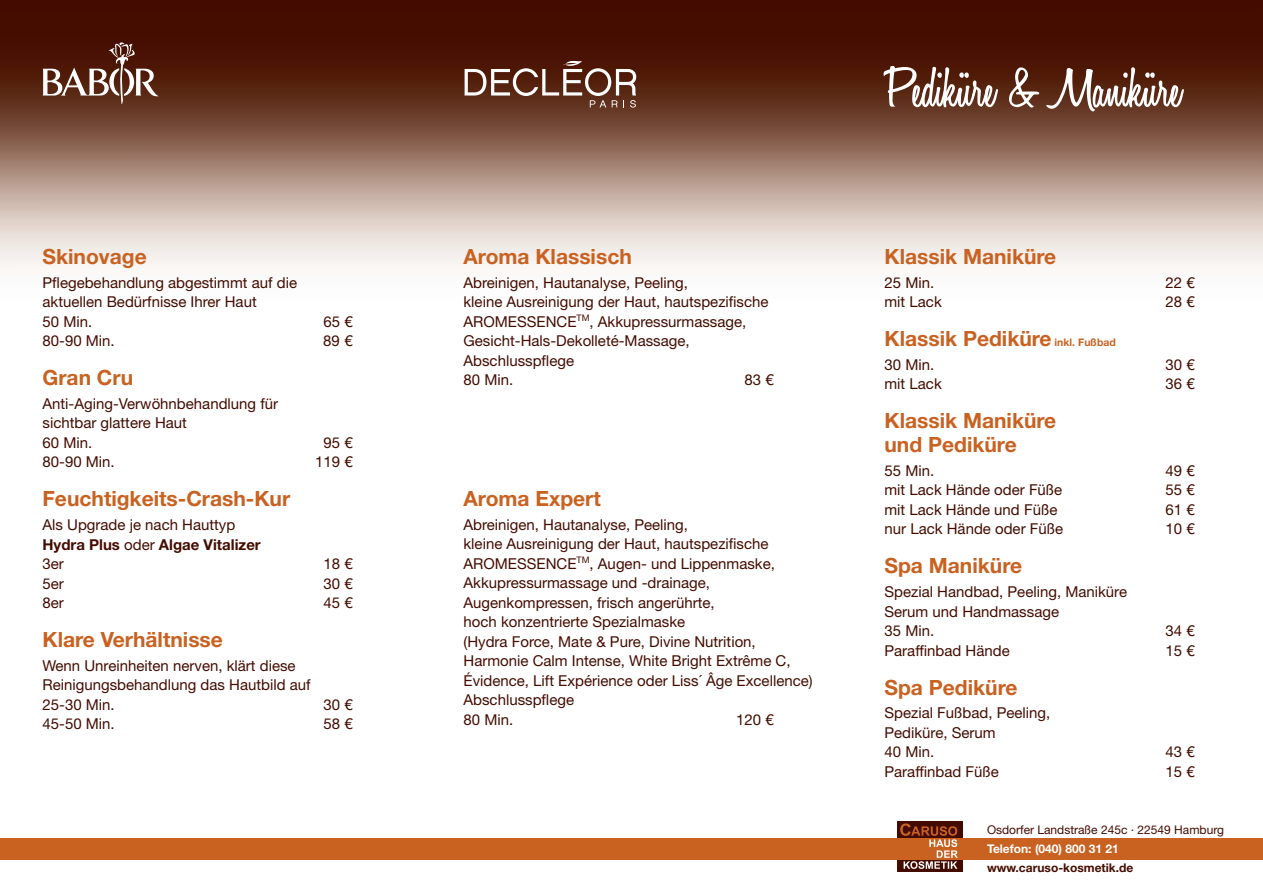
<style>
.page{position:relative;width:1263px;height:893px;background:#fff}
.page>*{position:absolute;margin:0;border:0;box-sizing:border-box;transform-origin:0 0}
.t1{font:600 58.5px "Honey Script";color:#fff}
.t2{font:700 21px/23.7px "Helvetica Neue LT Std";color:#c96221}
.t3{font:15px/19.5px "Helvetica Neue LT Std";color:#440c00}
.t4{font:12px "Helvetica Neue LT Std";color:#440c00}
.t5{font:700 12px "Helvetica Neue LT Std";color:#440c00}
.t6{font:700 12px "Helvetica Neue LT Std";color:#fff}
.s1{font-weight:700}
.s2{font-size:10.5px}
</style>
<div class="page">
<img style="left:0;top:0;width:1263px;height:872px">
<div style="left:897px;top:821px;width:66px;height:50px;background:#440c00"></div>
<div style="left:0;top:838px;width:1263px;height:21px;background:#c96221"></div>
<svg style="left:900px;top:823px;width:58px;height:46px"></svg>
<svg style="left:43px;top:43px;width:116px;height:61px;background:#73493b"></svg>
<svg style="left:465px;top:61px;width:171px;height:47px;background:#784f40"></svg>
<h2 class="t2" style="left:43px;top:244px;width:106px">Skinovage</h2>
<p class="t3" style="left:43px;top:272px;width:256px">Pflegebehandlung abgestimmt auf die aktuellen Bedürfnisse Ihrer Haut<br>50 Min.</p>
<p class="t3" style="left:323px;top:311px;width:31px">65 €</p>
<p class="t3" style="left:43px;top:331px;width:74px">80-90 Min.</p>
<p class="t3" style="left:323px;top:331px;width:31px">89 €</p>
<h2 class="t2" style="left:43px;top:365px;width:92px">Gran Cru</h2>
<p class="t3" style="left:43px;top:393px;width:237px">Anti-Aging-Verwöhnbehandlung für sichtbar glattere Haut<br>60 Min.</p>
<p class="t3" style="left:323px;top:432px;width:31px">95 €</p>
<p class="t3" style="left:43px;top:452px;width:74px">80-90 Min.</p>
<p class="t3" style="left:315px;top:452px;width:39px">119 €</p>
<h2 class="t2" style="left:43px;top:486px;width:249px">Feuchtigkeits-Crash-Kur</h2>
<p class="t3" style="left:43px;top:515px;width:220px">Als Upgrade je nach Hauttyp<br><span class="s1">Hydra Plus</span> oder <span class="s1">Algae Vitalizer<br></span>3er</p>
<p class="t3" style="left:323px;top:554px;width:31px">18 €</p>
<p class="t3" style="left:43px;top:573px;width:23px">5er</p>
<p class="t3" style="left:323px;top:573px;width:31px">30 €</p>
<p class="t3" style="left:43px;top:593px;width:23px">8er</p>
<p class="t3" style="left:323px;top:593px;width:31px">45 €</p>
<h2 class="t2" style="left:43px;top:627px;width:182px">Klare Verhältnisse</h2>
<p class="t3" style="left:43px;top:655px;width:270px">Wenn Unreinheiten nerven, klärt diese<br>Reinigungsbehandlung das Hautbild auf<br>25-30 Min.</p>
<p class="t3" style="left:323px;top:694px;width:31px">30 €</p>
<p class="t3" style="left:43px;top:714px;width:74px">45-50 Min.</p>
<p class="t3" style="left:323px;top:714px;width:31px">58 €</p>
<h2 class="t2" style="left:463px;top:244px;width:170px">Aroma Klassisch</h2>
<p class="t3" style="left:463px;top:272px;width:307px">Abreinigen, Hautanalyse, Peeling,<br>kleine Ausreinigung der Haut, hautspezifische<br>AROMESSENCE<sup>TM</sup>, Akkupressurmassage,<br>Gesicht-Hals-Dekolleté-Massage,<br>Abschlusspflege<br>80 Min.</p>
<p class="t3" style="left:744px;top:370px;width:31px">83 €</p>
<h2 class="t2" style="left:463px;top:486px;width:139px">Aroma Expert</h2>
<p class="t3" style="left:463px;top:514px;width:351px">Abreinigen, Hautanalyse, Peeling,<br>kleine Ausreinigung der Haut, hautspezifische AROMESSENCE<sup>TM</sup>, Augen- und Lippenmaske, Akkupressurmassage und -drainage, Augenkompressen, frisch angerührte,<br>hoch konzentrierte Spezialmaske<br>(Hydra Force, Mate &amp; Pure, Divine Nutrition, Harmonie Calm Intense, White Bright Extrême C, Évidence, Lift Expérience oder Liss´ Âge Excellence)<br>Abschlusspflege<br>80 Min.</p>
<p class="t3" style="left:736px;top:709px;width:39px">120 €</p>
<h1 class="t1" style="left:884px;top:53px;width:298px">Pediküre &amp; Maniküre</h1>
<h2 class="t2" style="left:884px;top:244px;width:173px">Klassik Maniküre</h2>
<p class="t3" style="left:884px;top:272px;width:51px">25 Min.</p>
<p class="t3" style="left:1165px;top:272px;width:31px">22 €</p>
<p class="t3" style="left:884px;top:292px;width:59px">mit Lack</p>
<p class="t3" style="left:1165px;top:292px;width:31px">28 €</p>
<h2 class="t2" style="left:884px;top:326px;width:233px">Klassik Pediküre <span class="s2">inkl. Fußbad</span></h2>
<p class="t3" style="left:884px;top:354px;width:51px">30 Min.</p>
<p class="t3" style="left:1165px;top:354px;width:31px">30 €</p>
<p class="t3" style="left:884px;top:374px;width:59px">mit Lack</p>
<p class="t3" style="left:1165px;top:374px;width:31px">36 €</p>
<h2 class="t2" style="left:884px;top:408px;width:173px">Klassik Maniküre und Pediküre</h2>
<p class="t3" style="left:884px;top:460px;width:51px">55 Min.</p>
<p class="t3" style="left:1165px;top:460px;width:31px">49 €</p>
<p class="t3" style="left:884px;top:480px;width:179px">mit Lack Hände oder Füße</p>
<p class="t3" style="left:1165px;top:480px;width:31px">55 €</p>
<p class="t3" style="left:884px;top:499px;width:174px">mit Lack Hände und Füße</p>
<p class="t3" style="left:1165px;top:499px;width:31px">61 €</p>
<p class="t3" style="left:884px;top:519px;width:180px">nur Lack Hände oder Füße</p>
<p class="t3" style="left:1165px;top:519px;width:31px">10 €</p>
<h2 class="t2" style="left:884px;top:553px;width:139px">Spa Maniküre</h2>
<p class="t3" style="left:884px;top:582px;width:244px">Spezial Handbad, Peeling, Maniküre<br>Serum und Handmassage<br>35 Min.</p>
<p class="t3" style="left:1165px;top:621px;width:31px">34 €</p>
<p class="t3" style="left:884px;top:640px;width:127px">Paraffinbad Hände</p>
<p class="t3" style="left:1165px;top:640px;width:31px">15 €</p>
<h2 class="t2" style="left:884px;top:675px;width:135px">Spa Pediküre</h2>
<p class="t3" style="left:884px;top:703px;width:167px">Spezial Fußbad, Peeling,<br>Pediküre, Serum<br>40 Min.</p>
<p class="t3" style="left:1165px;top:742px;width:31px">43 €</p>
<p class="t3" style="left:884px;top:761px;width:116px">Paraffinbad Füße</p>
<p class="t3" style="left:1165px;top:761px;width:31px">15 €</p>
<p class="t4" style="left:987px;top:822px;width:238px">Osdorfer Landstraße 245c · 22549 Hamburg</p>
<p class="t6" style="left:987px;top:841px;width:133px">Telefon: (040) 800 31 21</p>
<p class="t5" style="left:987px;top:860px;width:148px">www.caruso-kosmetik.de</p>
</div>
